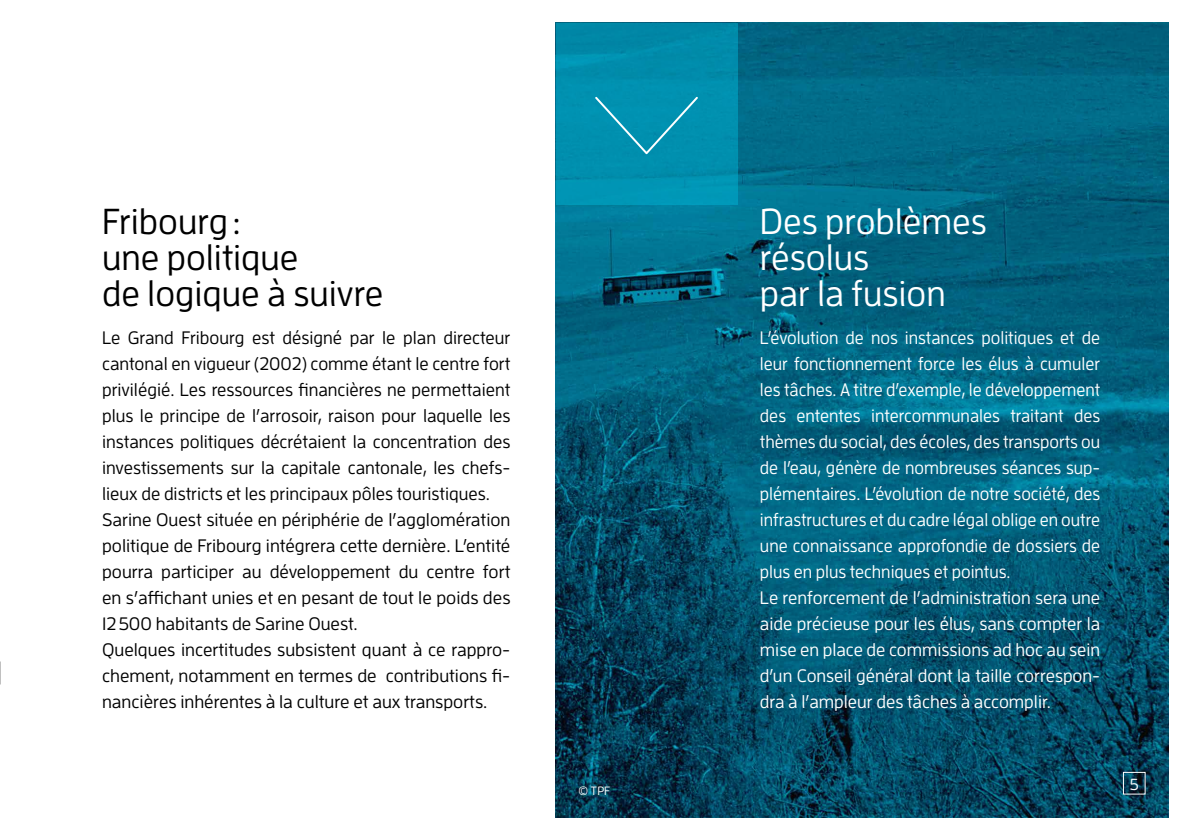
<style>
.page{position:relative;width:1191px;height:840px;background:#fff}
.page>*{position:absolute;margin:0;border:0;box-sizing:border-box;transform-origin:0 0}
.t1{font:500 36px/36px "Enzo OT";color:#000}
.t2{font:500 36px/36px "Enzo OT";color:#fff}
.t3{font:500 18px/26px "Enzo OT";color:#000}
.t4{font:500 18px/26px "Enzo OT";color:#fff}
.t5{font:500 16px "Enzo OT";color:#fff}
.t6{font:500 12px "Enzo OT";color:#fff}
</style>
<div class="page">
<img style="left:556px;top:23px;width:612px;height:793px">
<div style="left:556px;top:23px;width:181px;height:181px;background:#008fae"></div>
<svg style="left:595px;top:96px;width:103px;height:59px"></svg>
<div style="left:1123px;top:771px;width:22px;height:23px;border:1px solid #fff"></div>
<h1 class="t1" style="left:102px;top:203px;width:283px">Fribourg:<br>une politique<br>de logique à suivre</h1>
<p class="t3" style="left:102px;top:324px;width:410px">Le Grand Fribourg est désigné par le plan directeur cantonal en vigueur (2002) comme étant le centre fort privilégié. Les ressources financières ne permettaient plus le principe de l’arrosoir, raison pour laquelle les instances politiques décrétaient la concentration des investissements sur la capitale cantonale, les chefs&shy;lieux de districts et les principaux pôles touristiques.<br>Sarine Ouest située en périphérie de l’agglomération politique de Fribourg intégrera cette dernière. L’entité pourra participer au développement du centre fort en s’affichant unies et en pesant de tout le poids des 12500 habitants de Sarine Ouest.<br>Quelques incertitudes subsistent quant à ce rappro&shy;chement, notamment en termes de contributions fi&shy;nancières inhérentes à la culture et aux transports.</p>
<p class="t6" style="left:578px;top:782px;width:33px">© TPF</p>
<h1 class="t2" style="left:760px;top:203px;width:228px">Des problèmes résolus<br>par la fusion</h1>
<p class="t4" style="left:760px;top:324px;width:342px">L’évolution de nos instances politiques et de leur fonctionnement force les élus à cumuler les tâches. A titre d’exemple, le développement des ententes intercommunales traitant des thèmes du social, des écoles, des transports ou de l’eau, génère de nombreuses séances sup&shy;plémentaires. L’évolution de notre société, des infrastructures et du cadre légal oblige en outre une connaissance approfondie de dossiers de plus en plus techniques et pointus.<br>Le renforcement de l’administration sera une aide précieuse pour les élus, sans compter la mise en place de commissions ad hoc au sein d’un Conseil général dont la taille correspon&shy;dra à l’ampleur des tâches à accomplir.</p>
<p class="t5" style="left:1129px;top:774px;width:10px">5</p>
</div>
